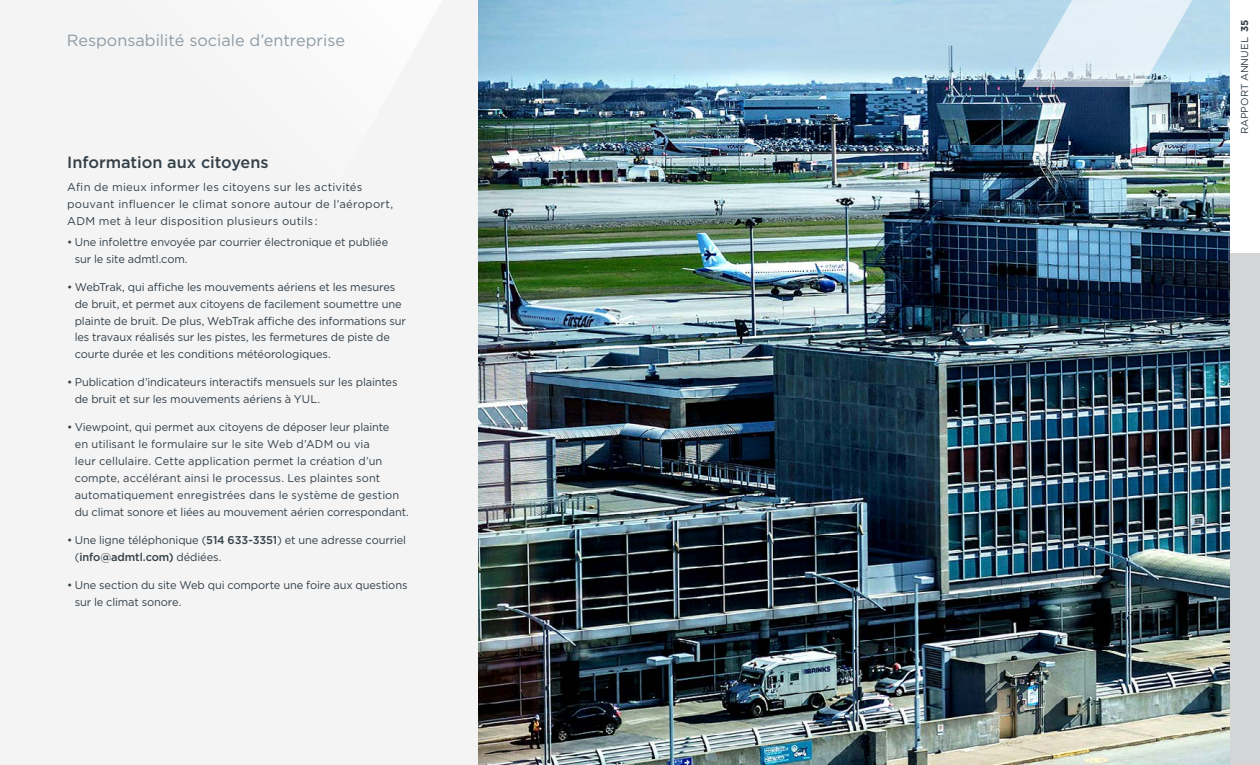
<style>
.page{position:relative;width:1260px;height:765px;background:#fff}
.page>*{position:absolute;margin:0;border:0;box-sizing:border-box;transform-origin:0 0}
.t1{font:16.25px "Gotham";color:#8e9ba3}
.t2{font:500 16.25px "Gotham";letter-spacing:-.005em;color:#333f47}
.t3{font:11.25px/16.9px "Gotham";letter-spacing:-.005em;color:#333f47}
.t4{font:11.25px/16.9px "Gotham";letter-spacing:.02em;color:#333f47}
.t5{font:10px "Gotham";color:#333f47}
.s1{font-weight:500}
.s2{font-weight:700}
</style>
<div class="page">
<div style="left:0;top:0;width:1229px;height:765px;background:#f4f4f5"></div>
<div style="left:1229px;top:253px;width:31px;height:512px;background:#d3d5d6"></div>
<img style="left:479px;top:0;width:750px;height:765px">
<svg style="left:1022px;top:0;width:205px;height:87px"></svg>
<h1 class="t1" style="left:67px;top:30px;width:280px">Responsabilité sociale d’entreprise</h1>
<h1 class="t2" style="left:67px;top:152px;width:203px">Information aux citoyens</h1>
<p class="t4" style="left:67px;top:178px;width:327px">Afin de mieux informer les citoyens sur les activités pouvant influencer le climat sonore autour de l’aéroport,<br>ADM met à leur disposition plusieurs outils :</p>
<p class="t3" style="left:75px;top:233px;width:315px;text-indent:-8px">• Une infolettre envoyée par courrier électronique et publiée sur le site admtl.com.</p>
<p class="t3" style="left:75px;top:278px;width:333px;text-indent:-7px">• WebTrak, qui affiche les mouvements aériens et les mesures de bruit, et permet aux citoyens de facilement soumettre une plainte de bruit. De plus, WebTrak affiche des informations sur les travaux réalisés sur les pistes, les fermetures de piste de courte durée et les conditions météorologiques.</p>
<p class="t3" style="left:75px;top:374px;width:324px;text-indent:-7px">• Publication d’indicateurs interactifs mensuels sur les plaintes de bruit et sur les mouvements aériens à YUL.</p>
<p class="t3" style="left:75px;top:419px;width:336px;text-indent:-7px">• Viewpoint, qui permet aux citoyens de déposer leur plainte<br>en utilisant le formulaire sur le site Web d’ADM ou via<br>leur cellulaire. Cette application permet la création d’un compte, accélérant ainsi le processus. Les plaintes sont automatiquement enregistrées dans le système de gestion du climat sonore et liées au mouvement aérien correspondant.</p>
<p class="t3" style="left:75px;top:531px;width:333px;text-indent:-8px">• Une ligne téléphonique (<span class="s1">514 633-3351</span>) et une adresse courriel (<span class="s1">info@admtl.com)</span> dédiées.</p>
<p class="t3" style="left:75px;top:576px;width:334px;text-indent:-7px">• Une section du site Web qui comporte une foire aux questions sur le climat sonore.</p>
<p class="t5" style="left:1238px;top:134px;width:117px;rotate:-90deg">RAPPORT ANNUEL <span class="s2">35</span></p>
</div>
